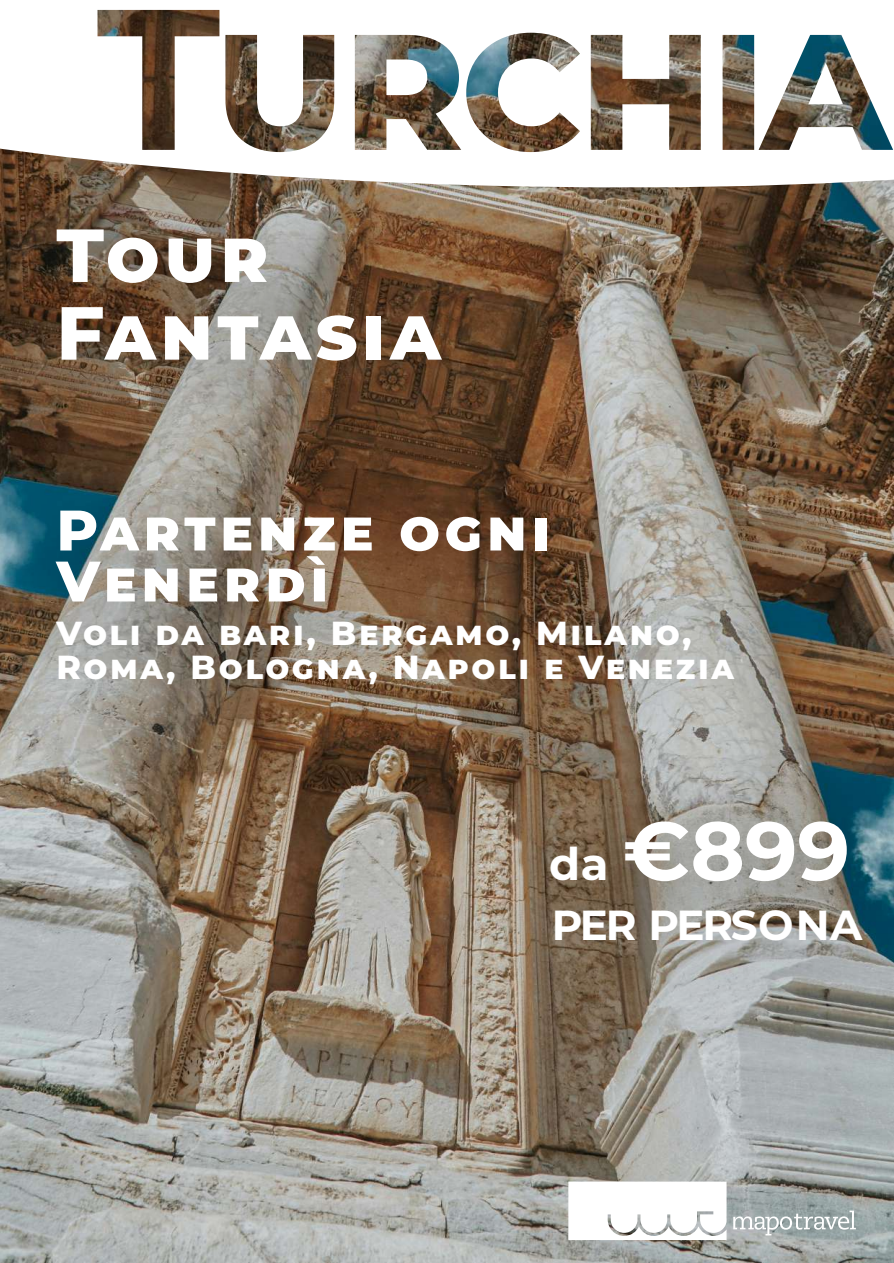
<style>
.page{position:relative;width:894px;height:1263px;background:#fff}
.page>*{position:absolute;margin:0;border:0;box-sizing:border-box;transform-origin:0 0}
.t1{font:700 82.5px "Montserrat";color:#fff}
.t2{font:800 75px/77.7px "Montserrat";letter-spacing:.055em;color:#fff}
.t3{font:800 57px/51px "Montserrat";letter-spacing:.08em;color:#fff}
.t4{font:700 42px "Montserrat";letter-spacing:-.06em;color:#fff}
.t5{font:800 33.3px/34px "Montserrat";letter-spacing:.08em;color:#fff}
.s1{font-size:45px}
</style>
<div class="page">
<img style="left:0;top:197px;width:893px;height:1066px">
<img style="left:461px;top:715px;width:432px;height:339px">
<img style="left:0;top:197px;width:814px;height:594px">
<svg style="left:0;top:9px;width:893px;height:188px"></svg>
<img style="left:98px;top:10px;width:795px;height:142px">
<svg style="left:568px;top:1182px;width:159px;height:58px"></svg>
<svg style="left:733px;top:1211px;width:123px;height:24px"></svg>
<h2 class="t2" style="left:56px;top:216px;width:386px">Tour<br>Fantasia</h2>
<h3 class="t3" style="left:56px;top:505px;width:495px">Partenze ogni<br>Venerdì</h3>
<p class="t5" style="left:56px;top:616px;width:679px">Voli da bari, Bergamo, Milano,<br>Roma, Bologna, Napoli e Venezia</p>
<h1 class="t1" style="left:549px;top:800px;width:303px"><span class="s1">da</span> €899</h1>
<p class="t4" style="left:552px;top:900px;width:312px">PER PERSONA</p>
</div>
